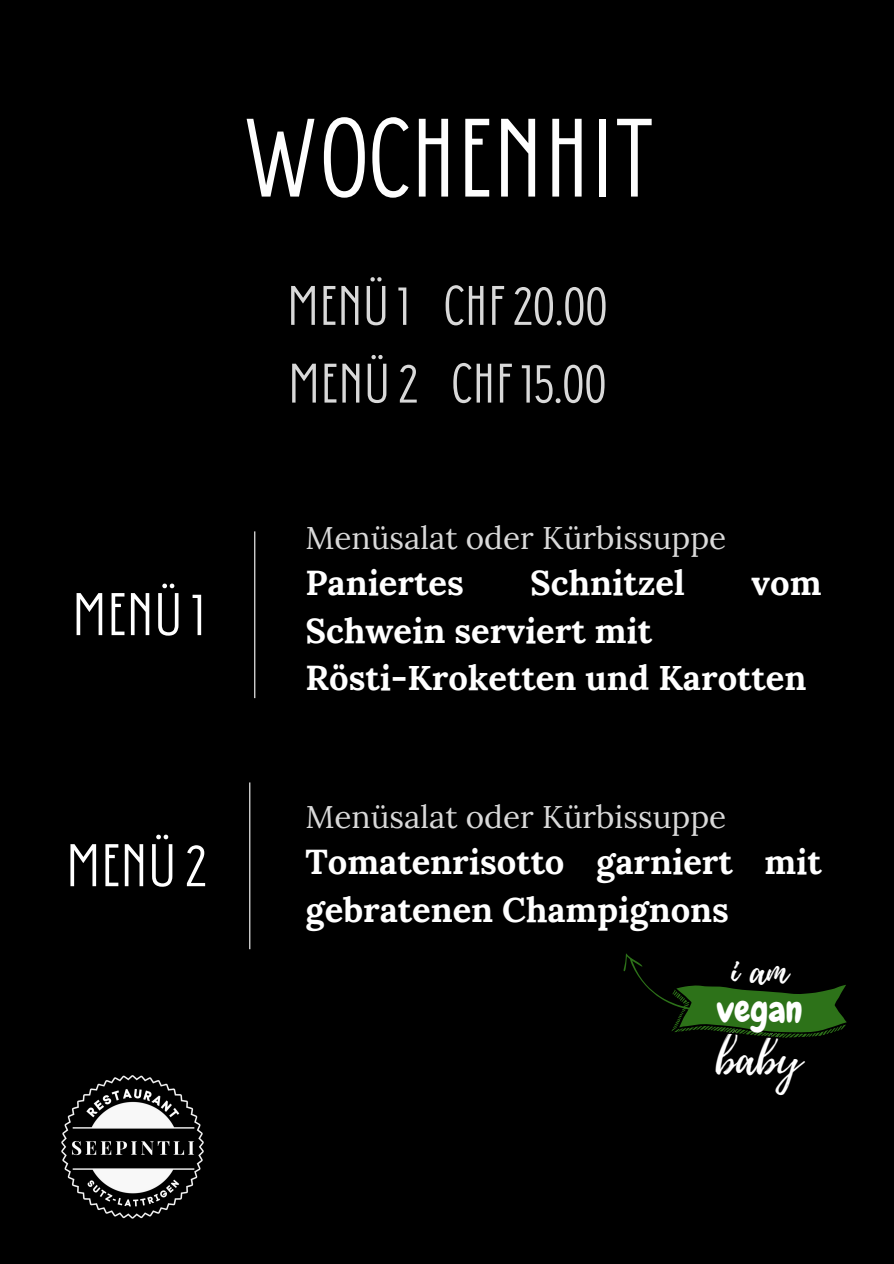
<style>
.page{position:relative;width:894px;height:1264px;background:#fff}
.page>*{position:absolute;margin:0;border:0;box-sizing:border-box;transform-origin:0 0}
.t1{font:111.15px "Donau Uppercase Neue";color:#fefefe}
.t2{font:60px "Donau Uppercase Neue";color:#fff}
.t3{font:55.5px/77.7px "Donau Uppercase Neue";color:#d9d9d9}
.t4{font:47.1px "Playlist Script";color:#fff}
.t5{font:39.3px "Playlist Script";color:#fff}
.t6{font:36px "Chewy";color:#fff}
.t7{font:700 34.5px/47.2px "Lora";color:#fff}
.t8{font:31.5px "Lora";color:#d9d9d9}
</style>
<div class="page">
<div style="left:0;top:0;width:893px;height:1263px;background:#000"></div>
<hr style="left:254px;top:531px;width:1px;height:167px;background:#fff">
<hr style="left:249px;top:782px;width:1px;height:167px;background:#fff">
<svg style="left:623px;top:953px;width:224px;height:85px"></svg>
<img style="left:61px;top:1075px;width:143px;height:144px">
<h1 class="t1" style="left:240px;top:89px;width:410px">WOCHENHIT</h1>
<h3 class="t3" style="left:287px;top:265px;width:322px">MENÜ 1 CHF20.00<br>MENÜ 2 CHF15.00</h3>
<h2 class="t2" style="left:72px;top:577px;width:135px">MENÜ 1</h2>
<h2 class="t2" style="left:66px;top:828px;width:142px">MENÜ 2</h2>
<p class="t8" style="left:305px;top:517px;width:422px">Menüsalat oder Kürbissuppe</p>
<p class="t7" style="left:305px;top:559px;width:160px">Paniertes</p>
<p class="t7" style="left:530px;top:559px;width:156px">Schnitzel</p>
<p class="t7" style="left:751px;top:559px;width:71px">vom</p>
<p class="t7" style="left:305px;top:606px;width:502px">Schwein serviert mit<br>Rösti-Kroketten und Karotten</p>
<p class="t8" style="left:305px;top:796px;width:422px">Menüsalat oder Kürbissuppe</p>
<p class="t7" style="left:305px;top:838px;width:517px">Tomatenrisotto garniert mit gebratenen Champignons</p>
<p class="t5" style="left:731px;top:942px;width:58px">i am</p>
<p class="t6" style="left:716px;top:986px;width:87px">vegan</p>
<h3 class="t4" style="left:715px;top:1025px;width:87px">baby</h3>
</div>
